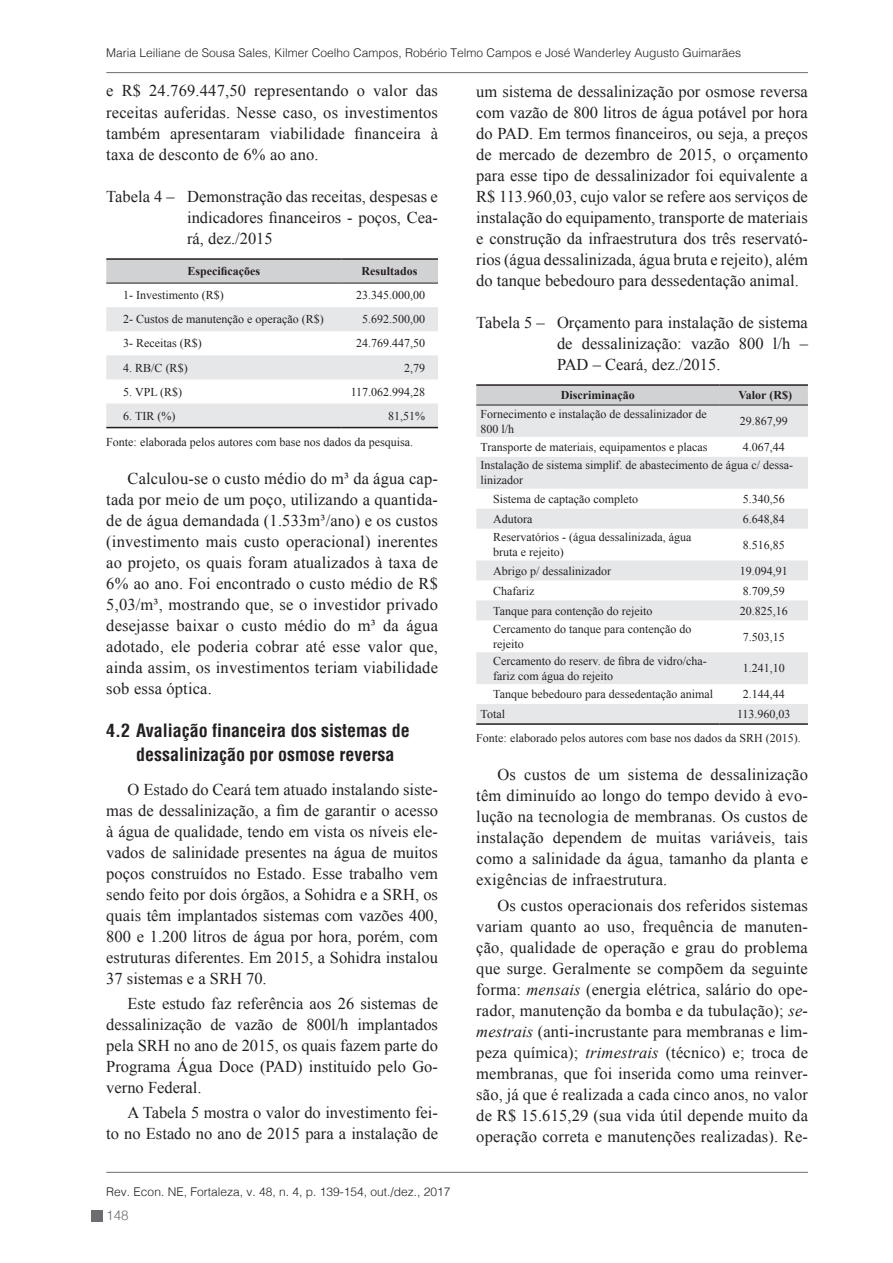
<style>
.page{position:relative;width:893px;height:1263px;background:#fff}
.page>*{position:absolute;margin:0;border:0;box-sizing:border-box;transform-origin:0 0}
.t1{font:700 condensed 18px/24px "Helvetica";color:#231f20}
.t2{font:16.5px/21px "Times New Roman";color:#231f20;text-align:justify}
.t3{font:300 13.5px "Helvetica";color:#6c6d70}
.t4{font:12px/15px "Times New Roman";color:#231f20}
.t5{font:300 12px "Helvetica";color:#231f20}
.t6{font:700 12px "Times New Roman";color:#231f20}
.s1{font-style:italic}
</style>
<div class="page">
<hr style="left:106px;top:72px;width:702px;height:1px;background:#6c6d70">
<hr style="left:106px;top:1172px;width:702px;height:1px;background:#6c6d70">
<div style="left:91px;top:1210px;width:11px;height:12px;background:#6c6d70"></div>
<div style="left:106px;top:260px;width:332px;height:23px;background:#d1d2d4"></div>
<svg style="left:106px;top:307px;width:332px;height:120px"></svg>
<hr style="left:106px;top:258px;width:235px;height:2px;background:#231f20">
<hr style="left:341px;top:258px;width:97px;height:2px;background:#231f20">
<hr style="left:106px;top:283px;width:235px;height:1px;background:#231f20">
<hr style="left:341px;top:283px;width:97px;height:1px;background:#231f20">
<hr style="left:106px;top:427px;width:235px;height:1px;background:#231f20">
<hr style="left:341px;top:427px;width:97px;height:1px;background:#231f20">
<div style="left:476px;top:386px;width:332px;height:19px;background:#d1d2d4"></div>
<svg style="left:476px;top:406px;width:332px;height:317px;fill:#e6e7e9"></svg>
<hr style="left:476px;top:384px;width:244px;height:2px;background:#231f20">
<hr style="left:720px;top:384px;width:88px;height:2px;background:#231f20">
<hr style="left:476px;top:405px;width:244px;height:1px;background:#231f20">
<hr style="left:720px;top:405px;width:88px;height:1px;background:#231f20">
<hr style="left:476px;top:723px;width:244px;height:2px;background:#231f20">
<hr style="left:720px;top:723px;width:88px;height:2px;background:#231f20">
<p class="t5" style="left:106px;top:42px;width:636px">Maria Leiliane de Sousa Sales, Kilmer Coelho Campos, Robério Telmo Campos e José Wanderley Augusto Guimarães</p>
<p class="t2" style="left:106px;top:80px;width:333px">e R$ 24.769.447,50 representando o valor das receitas auferidas. Nesse caso, os investimentos também apresentaram viabilidade financeira à taxa de desconto de 6% ao ano.</p>
<p class="t2" style="left:187px;top:185px;width:252px;text-indent:-81px">Tabela 4 – Demonstração das receitas, despesas e indicadores financeiros - poços, Cea&shy;rá, dez./2015</p>
<p class="t6" style="left:187px;top:263px;width:74px">Especificações</p>
<p class="t6" style="left:362px;top:263px;width:58px">Resultados</p>
<p class="t4" style="left:123px;top:288px;width:102px">1- Investimento (R$)</p>
<p class="t4" style="left:356px;top:288px;width:70px">23.345.000,00</p>
<p class="t4" style="left:123px;top:312px;width:202px">2- Custos de manutenção e operação (R$)</p>
<p class="t4" style="left:362px;top:312px;width:64px">5.692.500,00</p>
<p class="t4" style="left:123px;top:336px;width:80px">3- Receitas (R$)</p>
<p class="t4" style="left:356px;top:336px;width:70px">24.769.447,50</p>
<p class="t4" style="left:123px;top:360px;width:66px">4. RB/C (R$)</p>
<p class="t4" style="left:404px;top:360px;width:22px">2,79</p>
<p class="t4" style="left:123px;top:384px;width:61px">5. VPL (R$)</p>
<p class="t4" style="left:351px;top:384px;width:76px">117.062.994,28</p>
<p class="t4" style="left:123px;top:408px;width:54px">6. TIR (%)</p>
<p class="t4" style="left:106px;top:402px;width:320px;line-height:26.1px;text-indent:282px">81,51%<br>Fonte: elaborada pelos autores com base nos dados da pesquisa.</p>
<p class="t2" style="left:106px;top:468px;width:333px;text-indent:21px">Calculou-se o custo médio do m³ da água cap&shy;tada por meio de um poço, utilizando a quantida&shy;de de água demandada (1.533m³/ano) e os custos (investimento mais custo operacional) inerentes ao projeto, os quais foram atualizados à taxa de 6% ao ano. Foi encontrado o custo médio de R$ 5,03/m³, mostrando que, se o investidor privado desejasse baixar o custo médio do m³ da água adotado, ele poderia cobrar até esse valor que, ainda assim, os investimentos teriam viabilidade sob essa óptica.</p>
<p class="t1" style="left:136px;top:718px;width:275px;text-indent:-30px">4.2 Avaliação financeira dos sistemas de dessalinização por osmose reversa</p>
<p class="t2" style="left:106px;top:778px;width:333px;text-indent:21px">O Estado do Ceará tem atuado instalando siste&shy;mas de dessalinização, a fim de garantir o acesso à água de qualidade, tendo em vista os níveis ele&shy;vados de salinidade presentes na água de muitos poços construídos no Estado. Esse trabalho vem sendo feito por dois órgãos, a Sohidra e a SRH, os quais têm implantados sistemas com vazões 400, 800 e 1.200 litros de água por hora, porém, com estruturas diferentes. Em 2015, a Sohidra instalou 37 sistemas e a SRH 70.</p>
<p class="t2" style="left:106px;top:993px;width:333px;text-indent:21px">Este estudo faz referência aos 26 sistemas de dessalinização de vazão de 800l/h implantados pela SRH no ano de 2015, os quais fazem parte do Programa Água Doce (PAD) instituído pelo Go&shy;verno Federal.</p>
<p class="t2" style="left:106px;top:1102px;width:333px;text-align:right">A Tabela 5 mostra o valor do investimento fei-<br>to no Estado no ano de 2015 para a instalação de</p>
<p class="t5" style="left:106px;top:1182px;width:346px">Rev. Econ. NE, Fortaleza, v. 48, n. 4, p. 139-154, out./dez., 2017</p>
<p class="t3" style="left:106px;top:1203px;width:24px">148</p>
<p class="t2" style="left:476px;top:80px;width:333px">um sistema de dessalinização por osmose reversa com vazão de 800 litros de água potável por hora do PAD. Em termos financeiros, ou seja, a preços de mercado de dezembro de 2015, o orçamento para esse tipo de dessalinizador foi equivalente a R$ 113.960,03, cujo valor se refere aos serviços de instalação do equipamento, transporte de materiais e construção da infraestrutura dos três reservató&shy;rios (água dessalinizada, água bruta e rejeito), além do tanque bebedouro para dessedentação animal.</p>
<p class="t2" style="left:557px;top:312px;width:252px;text-indent:-81px">Tabela 5 – Orçamento para instalação de sistema de dessalinização: vazão 800 l/h – PAD – Ceará, dez./2015.</p>
<p class="t6" style="left:561px;top:387px;width:75px">Discriminação</p>
<p class="t6" style="left:738px;top:387px;width:55px">Valor (R$)</p>
<p class="t4" style="left:480px;top:406px;width:228px">Fornecimento e instalação de dessalinizador de<br>800 l/h</p>
<p class="t4" style="left:740px;top:413px;width:49px">29.867,99</p>
<p class="t4" style="left:480px;top:439px;width:228px">Transporte de materiais, equipamentos e placas</p>
<p class="t4" style="left:480px;top:438px;width:314px;line-height:18.5px;text-indent:262px">4.067,44<br>Instalação de sistema simplif. de abastecimento de água c/ dessa-</p>
<p class="t4" style="left:493px;top:471px;width:146px;line-height:18.5px;text-indent:-13px">linizador<br>Sistema de captação completo</p>
<p class="t4" style="left:743px;top:491px;width:43px">5.340,56</p>
<p class="t4" style="left:493px;top:511px;width:41px">Adutora</p>
<p class="t4" style="left:743px;top:511px;width:43px">6.648,84</p>
<p class="t4" style="left:493px;top:529px;width:200px">Reservatórios - (água dessalinizada, água bruta e rejeito)</p>
<p class="t4" style="left:743px;top:537px;width:43px">8.516,85</p>
<p class="t4" style="left:493px;top:563px;width:119px">Abrigo p/ dessalinizador</p>
<p class="t4" style="left:740px;top:563px;width:49px">19.094,91</p>
<p class="t4" style="left:493px;top:583px;width:43px">Chafariz</p>
<p class="t4" style="left:743px;top:583px;width:43px">8.709,59</p>
<p class="t4" style="left:493px;top:603px;width:161px">Tanque para contenção do rejeito</p>
<p class="t4" style="left:740px;top:603px;width:49px">20.825,16</p>
<p class="t4" style="left:493px;top:621px;width:200px">Cercamento do tanque para contenção do rejeito</p>
<p class="t4" style="left:743px;top:629px;width:43px">7.503,15</p>
<p class="t4" style="left:493px;top:653px;width:215px">Cercamento do reserv. de fibra de vidro/cha&shy;fariz com água do rejeito</p>
<p class="t4" style="left:743px;top:661px;width:43px">1.241,10</p>
<p class="t4" style="left:493px;top:686px;width:221px">Tanque bebedouro para dessedentação animal</p>
<p class="t4" style="left:743px;top:686px;width:43px">2.144,44</p>
<p class="t4" style="left:480px;top:706px;width:26px">Total</p>
<p class="t4" style="left:476px;top:702px;width:326px;line-height:24.2px;text-indent:261px">113.960,03<br>Fonte: elaborado pelos autores com base nos dados da SRH (2015).</p>
<p class="t2" style="left:476px;top:764px;width:333px;text-indent:21px">Os custos de um sistema de dessalinização têm diminuído ao longo do tempo devido à evo&shy;lução na tecnologia de membranas. Os custos de instalação dependem de muitas variáveis, tais como a salinidade da água, tamanho da planta e exigências de infraestrutura.</p>
<p class="t2" style="left:476px;top:894px;width:333px;text-indent:21px">Os custos operacionais dos referidos sistemas variam quanto ao uso, frequência de manuten&shy;ção, qualidade de operação e grau do problema que surge. Geralmente se compõem da seguinte forma: <span class="s1">mensais</span> (energia elétrica, salário do ope&shy;rador, manutenção da bomba e da tubulação); <span class="s1">se&shy;mestrais</span> (anti-incrustante para membranas e lim&shy;peza química); <span class="s1">trimestrais</span> (técnico) e; troca de membranas, que foi inserida como uma reinver&shy;são, já que é realizada a cada cinco anos, no valor de R$ 15.615,29 (sua vida útil depende muito da operação correta e manutenções realizadas). Re-</p>
</div>
